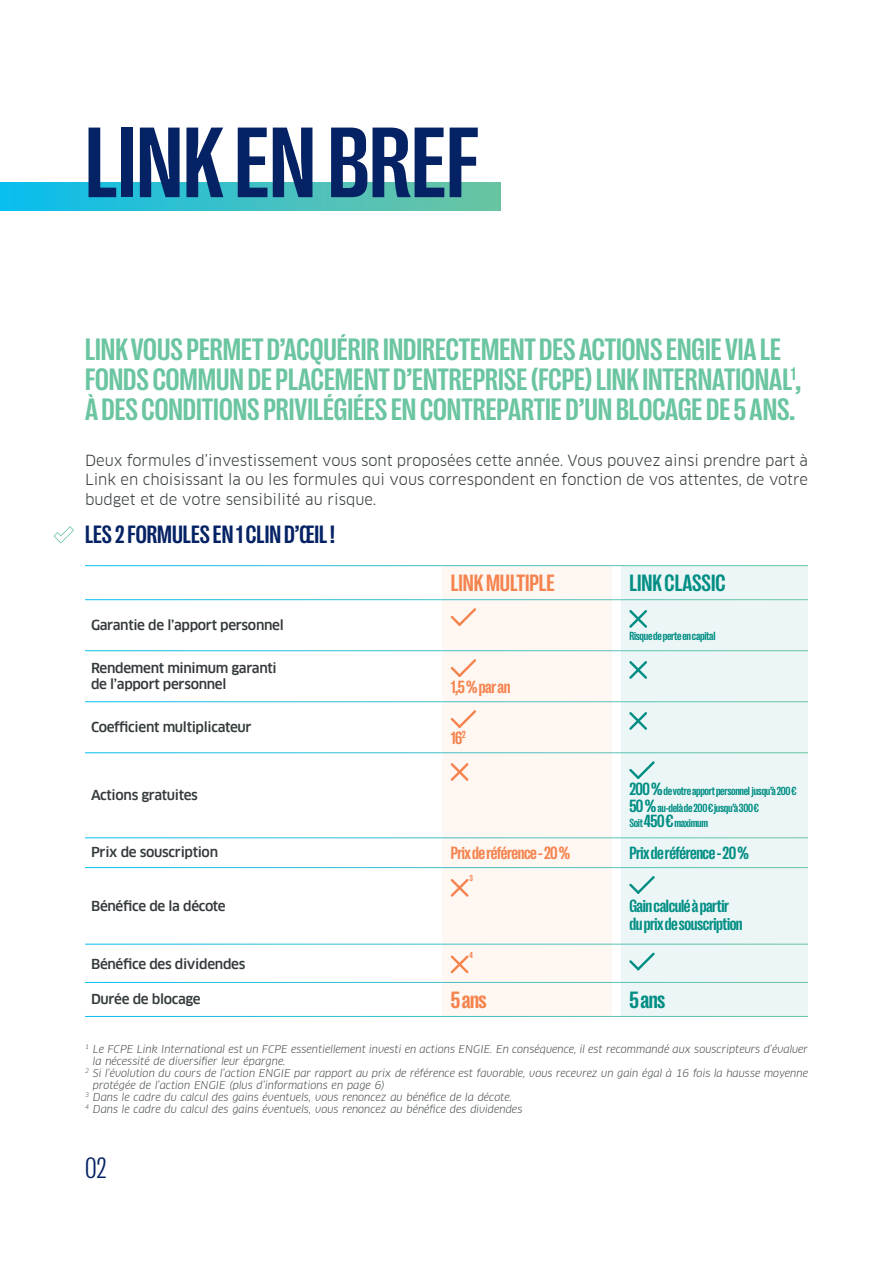
<style>
.page{position:relative;width:893px;height:1263px;background:#fff}
.page>*{position:absolute;margin:0;border:0;box-sizing:border-box;transform-origin:0 0}
.t1{font:700 condensed 101.85px "Right Grotesk";color:#052265}
.t2{font:700 condensed 31.5px/30px "Right Grotesk";color:#6ac5a0}
.t3{font:300 condensed 30px "Right Grotesk";color:#052265}
.t4{font:700 condensed 25.5px "Right Grotesk";color:#052265}
.t5{font:700 condensed 24px "Right Grotesk";color:#f5834e}
.t6{font:700 condensed 24px "Right Grotesk";color:#008e84}
.t7{font:700 condensed 18px/18px "Right Grotesk";letter-spacing:-.025em;color:#008e84}
.t8{font:700 condensed 18px "Right Grotesk";letter-spacing:-.025em;color:#f5834e}
.t9{font:15px/19.5px "Clan Offc Pro";color:#343a3c;text-align:justify}
.t10{font:500 13.5px/16.2px "Clan Offc Pro";letter-spacing:-.025em;color:#343a3c}
.t11{font:700 condensed 12px/15px "Right Grotesk";letter-spacing:-.025em;color:#008e84}
.t12{font:italic 10.5px/12px "Clan Offc Pro";color:#343a3c}
.t13{font:700 condensed 8.7px "Right Grotesk";color:#f5834e}
.s1{font-size:18px}
</style>
<div class="page">
<div style="left:0;top:183px;width:501px;height:28px;background:linear-gradient(to right,#09bded,#70c4a0)"></div>
<div style="left:442px;top:566px;width:170px;height:450px;background:#fef7f2"></div>
<div style="left:621px;top:566px;width:187px;height:450px;background:#edf6f6"></div>
<hr style="left:442px;top:599px;width:170px;height:1px;background:#fff">
<hr style="left:621px;top:599px;width:187px;height:1px;background:#fff">
<hr style="left:442px;top:650px;width:170px;height:1px;background:#fff">
<hr style="left:621px;top:650px;width:187px;height:1px;background:#fff">
<hr style="left:442px;top:701px;width:170px;height:1px;background:#fff">
<hr style="left:621px;top:701px;width:187px;height:1px;background:#fff">
<hr style="left:442px;top:752px;width:170px;height:1px;background:#fff">
<hr style="left:621px;top:752px;width:187px;height:1px;background:#fff">
<hr style="left:442px;top:837px;width:170px;height:1px;background:#fff">
<hr style="left:621px;top:837px;width:187px;height:1px;background:#fff">
<hr style="left:442px;top:867px;width:170px;height:1px;background:#fff">
<hr style="left:621px;top:867px;width:187px;height:1px;background:#fff">
<hr style="left:442px;top:944px;width:170px;height:1px;background:#fff">
<hr style="left:621px;top:944px;width:187px;height:1px;background:#fff">
<hr style="left:442px;top:982px;width:170px;height:1px;background:#fff">
<hr style="left:621px;top:982px;width:187px;height:1px;background:#fff">
<svg style="left:612px;top:565px;width:9px;height:452px"></svg>
<svg style="left:451px;top:608px;width:25px;height:18px"></svg>
<svg style="left:629px;top:610px;width:18px;height:18px"></svg>
<svg style="left:451px;top:659px;width:25px;height:18px"></svg>
<svg style="left:629px;top:661px;width:18px;height:18px"></svg>
<svg style="left:451px;top:710px;width:25px;height:18px"></svg>
<svg style="left:629px;top:712px;width:18px;height:18px"></svg>
<svg style="left:451px;top:763px;width:18px;height:18px"></svg>
<svg style="left:629px;top:761px;width:26px;height:18px"></svg>
<svg style="left:451px;top:879px;width:18px;height:18px"></svg>
<svg style="left:629px;top:876px;width:26px;height:18px"></svg>
<svg style="left:451px;top:955px;width:18px;height:18px"></svg>
<svg style="left:629px;top:952px;width:26px;height:18px"></svg>
<svg style="left:53px;top:526px;width:21px;height:17px"></svg>
<p class="t1" style="left:85px;top:110px;width:396px">LINK EN BREF</p>
<p class="t2" style="left:85px;top:335px;width:718px">LINK VOUS PERMET D’ACQUÉRIR INDIRECTEMENT DES ACTIONS ENGIE VIA LE<br>FONDS COMMUN DE PLACEMENT D’ENTREPRISE (FCPE) LINK INTERNATIONAL<sup>1</sup>,<br>À DES CONDITIONS PRIVILÉGIÉES EN CONTREPARTIE D’UN BLOCAGE DE 5 ANS.</p>
<p class="t9" style="left:85px;top:450px;width:724px">Deux formules d’investissement vous sont proposées cette année. Vous pouvez ainsi prendre part à Link en choisissant la ou les formules qui vous correspondent en fonction de vos attentes, de votre budget et de votre sensibilité au risque.</p>
<p class="t4" style="left:85px;top:521px;width:251px">LES 2 FORMULES EN 1 CLIN D’ŒIL !</p>
<p class="t10" style="left:91px;top:616px;width:194px">Garantie de l’apport personnel</p>
<p class="t10" style="left:91px;top:659px;width:187px">Rendement minimum garanti de l’apport personnel</p>
<p class="t10" style="left:91px;top:719px;width:162px">Coefficient multiplicateur</p>
<p class="t5" style="left:451px;top:570px;width:106px">LINK MULTIPLE</p>
<p class="t6" style="left:629px;top:570px;width:98px">LINK CLASSIC</p>
<p class="t8" style="left:451px;top:678px;width:61px">1,5 % par an</p>
<p class="t8" style="left:451px;top:729px;width:17px">16<sup>2</sup></p>
<p class="t11" style="left:629px;top:629px;width:88px">Risque de perte en capital</p>
<p class="t10" style="left:91px;top:787px;width:108px">Actions gratuites</p>
<p class="t11" style="left:629px;top:784px;width:169px"><span class="s1">200 %</span> de votre apport personnel jusqu’à 200 €</p>
<p class="t11" style="left:629px;top:800px;width:131px"><span class="s1">50 %</span> au-delà de 200 € jusqu’à 300 €<br>Soit <span class="s1">450 €</span> maximum</p>
<p class="t10" style="left:91px;top:844px;width:129px">Prix de souscription</p>
<p class="t8" style="left:451px;top:843px;width:121px">Prix de référence - 20 %</p>
<p class="t7" style="left:629px;top:844px;width:121px">Prix de référence - 20 %</p>
<p class="t10" style="left:91px;top:898px;width:136px">Bénéfice de la décote</p>
<p class="t10" style="left:91px;top:956px;width:156px">Bénéfice des dividendes</p>
<p class="t13" style="left:469px;top:874px;width:5px">3</p>
<p class="t13" style="left:469px;top:950px;width:5px">4</p>
<p class="t7" style="left:629px;top:897px;width:115px">Gain calculé à partir du prix de souscription</p>
<p class="t10" style="left:91px;top:991px;width:111px">Durée de blocage</p>
<p class="t5" style="left:451px;top:987px;width:37px">5 ans</p>
<p class="t6" style="left:629px;top:987px;width:37px">5 ans</p>
<p class="t12" style="left:93px;top:1043px;width:717px;text-indent:-8px"><sup>1</sup> Le FCPE Link International est un FCPE essentiellement investi en actions ENGIE. En conséquence, il est recommandé aux souscripteurs d’évaluer la nécessité de diversifier leur épargne.</p>
<p class="t12" style="left:93px;top:1067px;width:717px;text-indent:-8px"><sup>2</sup> Si l’évolution du cours de l’action ENGIE par rapport au prix de référence est favorable, vous recevrez un gain égal à 16 fois la hausse moyenne protégée de l’action ENGIE (plus d’informations en page 6)</p>
<p class="t12" style="left:85px;top:1091px;width:429px"><sup>3</sup> Dans le cadre du calcul des gains éventuels, vous renoncez au bénéfice de la décote.</p>
<p class="t12" style="left:85px;top:1103px;width:439px"><sup>4</sup> Dans le cadre du calcul des gains éventuels, vous renoncez au bénéfice des dividendes</p>
<p class="t3" style="left:85px;top:1152px;width:23px">02</p>
</div>
